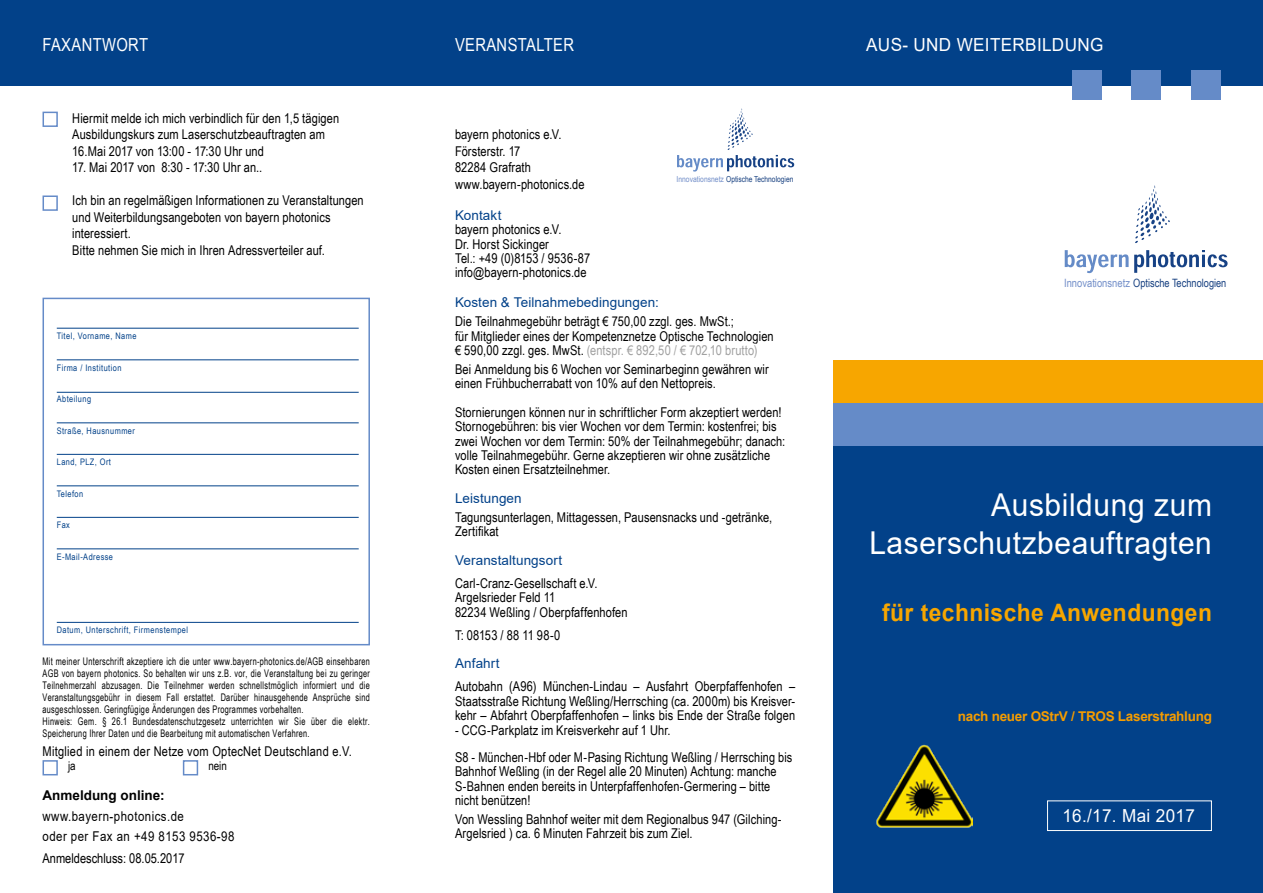
<style>
.page{position:relative;width:1263px;height:893px;background:#fff}
.page>*{position:absolute;margin:0;border:0;box-sizing:border-box;transform-origin:0 0}
.t1{font:31.5px/37.8px "Arial";letter-spacing:.02em;color:#fff;text-align:right;scale:.95 1}
.t2{font:700 24px "Arial";letter-spacing:.02em;color:#f7a600;scale:.95 1}
.t3{font:18px "Arial";letter-spacing:.02em;color:#fff;scale:.95 1}
.t4{font:18px "Arial Narrow";letter-spacing:.02em;color:#fff}
.t5{font:13.5px/14.4px "Arial Narrow";letter-spacing:.005em;color:#000}
.t6{font:13.5px "Arial";letter-spacing:.005em;color:#024189}
.t7{font:13.5px/20.4px "Arial";letter-spacing:.04em;color:#000;scale:.85 1}
.t8{font:700 13.5px "Arial";letter-spacing:-.02em;color:#f59c00}
.t9{font:700 13.5px "Arial";color:#000}
.t10{font:12px "Arial Narrow";color:#000}
.t11{font:11.55px "Arial Narrow";color:#184181}
.t12{font:10.5px/12px "Arial Narrow";letter-spacing:.035em;color:#000;scale:.85 1}
.t13{font:9px "Arial Narrow";letter-spacing:.05em;color:#024189}
.t14{font:8.25px "Arial Narrow";color:#184181}
.s1{color:#738fc9}
.s2{color:#a1a1a1}
</style>
<div class="page">
<div style="left:0;top:0;width:1263px;height:85px;background:#024189"></div>
<div style="left:1071px;top:70px;width:30px;height:30px;background:#658bc8"></div>
<div style="left:1131px;top:70px;width:30px;height:30px;background:#658bc8"></div>
<div style="left:1191px;top:70px;width:29px;height:30px;background:#658bc8"></div>
<div style="left:43px;top:112px;width:15px;height:15px;border:2px solid #658bc8"></div>
<div style="left:43px;top:195px;width:15px;height:16px;border:2px solid #658bc8"></div>
<svg style="left:677px;top:108px;width:117px;height:64px"></svg>
<hr style="left:57px;top:328px;width:302px;height:1px;background:#024189">
<hr style="left:57px;top:359px;width:302px;height:1px;background:#024189">
<hr style="left:57px;top:392px;width:302px;height:1px;background:#024189">
<hr style="left:57px;top:422px;width:302px;height:1px;background:#024189">
<hr style="left:57px;top:454px;width:302px;height:1px;background:#024189">
<hr style="left:57px;top:485px;width:302px;height:1px;background:#024189">
<hr style="left:57px;top:517px;width:302px;height:1px;background:#024189">
<hr style="left:57px;top:548px;width:302px;height:1px;background:#024189">
<hr style="left:57px;top:622px;width:302px;height:1px;background:#024189">
<div style="left:43px;top:298px;width:327px;height:347px;border:2px solid #658bc8"></div>
<div style="left:833px;top:444px;width:430px;height:449px;background:#024189"></div>
<div style="left:1047px;top:800px;width:165px;height:31px;border:1px solid #fff"></div>
<div style="left:833px;top:403px;width:430px;height:42px;background:#658bc8"></div>
<div style="left:833px;top:361px;width:430px;height:42px;background:#f7a600"></div>
<img style="left:876px;top:745px;width:96px;height:83px">
<svg style="left:1065px;top:250px;width:63px;height:23px"></svg>
<svg style="left:1134px;top:250px;width:93px;height:23px"></svg>
<svg style="left:1135px;top:185px;width:35px;height:58px"></svg>
<div style="left:183px;top:760px;width:15px;height:15px;border:2px solid #658bc8"></div>
<div style="left:43px;top:760px;width:15px;height:15px;border:2px solid #658bc8"></div>
<h3 class="t4" style="left:43px;top:32px;width:107px">FAXANTWORT</h3>
<h3 class="t4" style="left:455px;top:32px;width:121px">VERANSTALTER</h3>
<p class="t5" style="left:72px;top:109px;width:268px;line-height:16.5px">Hiermit melde ich mich verbindlich für den 1,5 tägigen<br>Ausbildungskurs zum Laserschutzbeauftragten am<br>16.Mai 2017 von 13:00 - 17:30 Uhr und</p>
<p class="t5" style="left:72px;top:160px;width:191px">17. Mai 2017 von 8:30 - 17:30 Uhr an..</p>
<p class="t5" style="left:72px;top:192px;width:293px;line-height:16.5px">Ich bin an regelmäßigen Informationen zu Veranstaltungen und Weiterbildungsangeboten von bayern photonics interessiert.<br>Bitte nehmen Sie mich in Ihren Adressverteiler auf.</p>
<p class="t5" style="left:455px;top:126px;width:131px;line-height:16.5px">bayern photonics e.V.<br>Försterstr. 17<br>82284 Grafrath www.bayern-photonics.de</p>
<p class="t6" style="left:455px;top:206px;width:48px">Kontakt</p>
<p class="t5" style="left:455px;top:222px;width:137px">bayern photonics e.V.<br>Dr. Horst Sickinger<br>Tel.: +49 (0)8153 / 9536-87 info@bayern-photonics.de</p>
<p class="t14" style="left:676px;top:173px;width:118px"><span class="s1">Innovationsnetz</span> Optische Technologien</p>
<p class="t13" style="left:57px;top:330px;width:81px">Titel, Vorname, Name</p>
<p class="t13" style="left:57px;top:361px;width:66px">Firma / Institution</p>
<p class="t13" style="left:57px;top:393px;width:36px">Abteilung</p>
<p class="t13" style="left:57px;top:424px;width:80px">Straße, Hausnummer</p>
<p class="t13" style="left:57px;top:456px;width:56px">Land, PLZ, Ort</p>
<p class="t13" style="left:57px;top:487px;width:28px">Telefon</p>
<p class="t13" style="left:57px;top:519px;width:15px">Fax</p>
<p class="t13" style="left:57px;top:550px;width:58px">E-Mail-Adresse</p>
<p class="t13" style="left:57px;top:624px;width:133px">Datum, Unterschrift, Firmenstempel</p>
<p class="t12" style="left:43px;top:655px;width:387px">Mit meiner Unterschrift akzeptiere ich die unter www.bayern-photonics.de/AGB einsehbaren AGB von bayern photonics. So behalten wir uns z.B. vor, die Veranstaltung bei zu geringer Teilnehmerzahl abzusagen. Die Teilnehmer werden schnellstmöglich informiert und die Veranstaltungsgebühr in diesem Fall erstattet. Darüber hinausgehende Ansprüche sind ausgeschlossen. Geringfügige Änderungen des Programmes vorbehalten.<br>Hinweis: Gem. § 26.1 Bundesdatenschutzgesetz unterrichten wir Sie über die elektr.<br>Speicherung Ihrer Daten und die Bearbeitung mit automatischen Verfahren.</p>
<p class="t5" style="left:43px;top:743px;width:311px">Mitglied in einem der Netze vom OptecNet Deutschland e.V.</p>
<p class="t10" style="left:68px;top:757px;width:9px">ja</p>
<p class="t10" style="left:208px;top:757px;width:20px">nein</p>
<p class="t9" style="left:43px;top:786px;width:124px">Anmeldung online:</p>
<p class="t7" style="left:43px;top:806px;width:227px">www.bayern-photonics.de<br>oder per Fax an +49 8153 9536-98</p>
<p class="t5" style="left:43px;top:850px;width:144px">Anmeldeschluss: 08.05.2017</p>
<p class="t6" style="left:455px;top:293px;width:205px">Kosten &amp; Teilnahmebedingungen:</p>
<p class="t5" style="left:455px;top:314px;width:320px">Die Teilnahmegebühr beträgt € 750,00 zzgl. ges. MwSt.;<br>für Mitglieder eines der Kompetenznetze Optische Technologien € 590,00 zzgl. ges. MwSt. <span class="s2">(entspr. € 892,50 / € 702,10 brutto)</span></p>
<p class="t5" style="left:455px;top:361px;width:315px">Bei Anmeldung bis 6 Wochen vor Seminarbeginn gewähren wir einen Frühbucherrabatt von 10% auf den Nettopreis.</p>
<p class="t5" style="left:455px;top:404px;width:332px">Stornierungen können nur in schriftlicher Form akzeptiert werden!<br>Stornogebühren: bis vier Wochen vor dem Termin: kostenfrei; bis zwei Wochen vor dem Termin: 50% der Teilnahmegebühr; danach: volle Teilnahmegebühr. Gerne akzeptieren wir ohne zusätzliche Kosten einen Ersatzteilnehmer.</p>
<p class="t6" style="left:455px;top:489px;width:68px">Leistungen</p>
<p class="t5" style="left:455px;top:509px;width:319px">Tagungsunterlagen, Mittagessen, Pausensnacks und -getränke,<br>Zertifikat</p>
<p class="t6" style="left:455px;top:551px;width:109px">Veranstaltungsort</p>
<p class="t5" style="left:455px;top:575px;width:174px">Carl-Cranz-Gesellschaft e.V.<br>Argelsrieder Feld 11<br>82234 Weßling / Oberpfaffenhofen</p>
<p class="t5" style="left:455px;top:627px;width:107px">T: 08153 / 88 11 98-0</p>
<p class="t6" style="left:455px;top:654px;width:46px">Anfahrt</p>
<p class="t5" style="left:455px;top:679px;width:342px;text-align:justify">Autobahn (A96) München-Lindau – Ausfahrt Oberpfaffenhofen – Staatsstraße Richtung Weßling/Herrsching (ca. 2000m) bis Kreisver&shy;kehr – Abfahrt Oberpfaffenhofen – links bis Ende der Straße folgen</p>
<p class="t5" style="left:455px;top:716px;width:339px;line-height:27.2px">- CCG-Parkplatz im Kreisverkehr auf 1 Uhr.<br>S8 - München-Hbf oder M-Pasing Richtung Weßling / Herrsching bis</p>
<p class="t5" style="left:455px;top:764px;width:323px">Bahnhof Weßling (in der Regel alle 20 Minuten) Achtung: manche<br>S-Bahnen enden bereits in Unterpfaffenhofen-Germering – bitte nicht benützen!</p>
<p class="t5" style="left:455px;top:811px;width:328px">Von Wessling Bahnhof weiter mit dem Regionalbus 947 (Gilching-<br>Argelsried ) ca. 6 Minuten Fahrzeit bis zum Ziel.</p>
<h3 class="t3" style="left:866px;top:33px;width:251px">AUS- UND WEITERBILDUNG</h3>
<p class="t11" style="left:1064px;top:275px;width:164px"><span class="s1">Innovationsnetz</span> Optische Technologien</p>
<h1 class="t1" style="left:869px;top:486px;width:362px">Ausbildung zum<br>Laserschutzbeauftragten</h1>
<h2 class="t2" style="left:882px;top:595px;width:349px">für technische Anwendungen</h2>
<p class="t8" style="left:958px;top:706px;width:256px">nach neuer OStrV / TROS Laserstrahlung</p>
<h3 class="t3" style="left:1062px;top:804px;width:141px">16./17. Mai 2017</h3>
</div>
